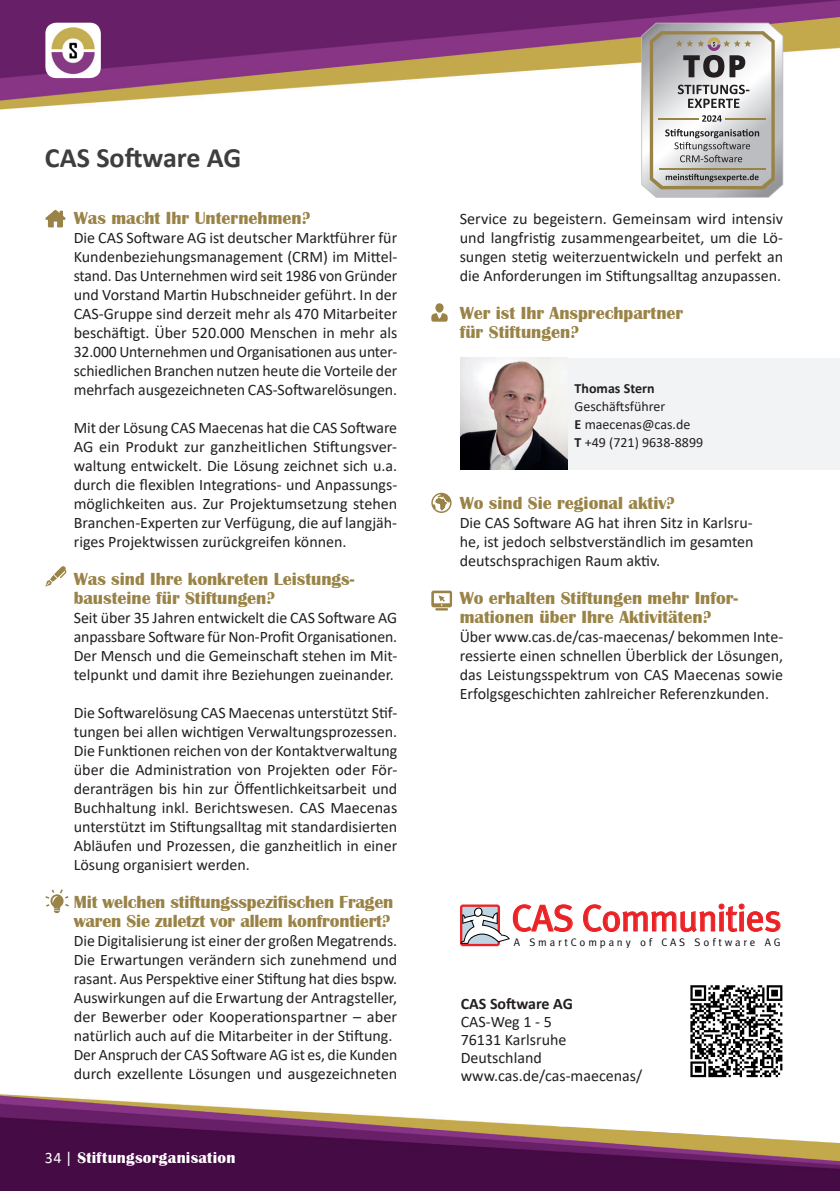
<style>
.page{position:relative;width:840px;height:1191px;background:#fff}
.page>*{position:absolute;margin:0;border:0;box-sizing:border-box;transform-origin:0 0}
.t1{font:37.4px "Meta Plus Book Roman";letter-spacing:-.02em;color:#eb2225}
.t2{font:700 28px "Calibri";color:#3e3e3f}
.t3{font:700 18px/19px "Britannic";color:#9a8347}
.t4{font:16px/19px "Calibri";color:#231f20;text-align:justify}
.t5{font:700 16px "Britannic";letter-spacing:.015em;color:#fff}
.t6{font:700 16px "Calibri";color:#231f20}
.t7{font:14px/18px "Calibri";color:#231f20}
.t8{font:700 14px "Calibri";color:#231f20}
.t9{font:11px "Meta Normal";letter-spacing:.26em;color:#0e0b10}
.s1{font-family:"Calibri";font-weight:400}
.s2{font-weight:700}
</style>
<div class="page">
<img style="left:0;top:0;width:839px;height:155px">
<img style="left:0;top:1094px;width:839px;height:97px">
<img style="left:45px;top:23px;width:56px;height:55px">
<div style="left:460px;top:358px;width:379px;height:111px;background:#f2f3f4"></div>
<img style="left:460px;top:358px;width:107px;height:111px">
<svg style="left:551px;top:985px;width:288px;height:158px"></svg>
<div style="left:459px;top:904px;width:40px;height:42px;border:2px solid #e92327;border-radius:2px"></div>
<svg style="left:460px;top:904px;width:112px;height:40px"></svg>
<svg style="left:583px;top:903px;width:197px;height:29px"></svg>
<svg style="left:45px;top:566px;width:22px;height:20px"></svg>
<svg style="left:45px;top:210px;width:21px;height:17px"></svg>
<svg style="left:431px;top:493px;width:20px;height:20px"></svg>
<svg style="left:431px;top:590px;width:21px;height:20px"></svg>
<svg style="left:431px;top:313px;width:16px;height:9px"></svg>
<div style="left:435px;top:303px;width:8px;height:10px;background:#9a8347;border-radius:4px"></div>
<svg style="left:45px;top:889px;width:24px;height:24px"></svg>
<svg style="left:640px;top:21px;width:143px;height:177px"></svg>
<h2 class="t2" style="left:45px;top:138px;width:198px">CAS Software AG</h2>
<p class="t3" style="left:74px;top:209px;width:238px">Was macht Ihr Unternehmen?</p>
<p class="t4" style="left:74px;top:228px;width:325px">Die CAS Software AG ist deutscher Marktführer für Kundenbeziehungsmanagement (CRM) im Mittel&shy;stand. Das Unternehmen wird seit 1986 von Gründer und Vorstand Martin Hubschneider geführt. In der CAS-Gruppe sind derzeit mehr als 470 Mitarbeiter beschäftigt. Über 520.000 Menschen in mehr als 32.000 Unternehmen und Organisationen aus unter&shy;schiedlichen Branchen nutzen heute die Vorteile der mehrfach ausgezeichneten CAS-Softwarelösungen.</p>
<p class="t4" style="left:74px;top:418px;width:325px">Mit der Lösung CAS Maecenas hat die CAS Software AG ein Produkt zur ganzheitlichen Stiftungsver&shy;waltung entwickelt. Die Lösung zeichnet sich u.a. durch die flexiblen Integrations- und Anpassungs&shy;möglichkeiten aus. Zur Projektumsetzung stehen Branchen-Experten zur Verfügung, die auf langjäh&shy;riges Projektwissen zurückgreifen können.</p>
<p class="t3" style="left:74px;top:570px;width:282px">Was sind Ihre konkreten Leistungs&shy;bausteine für Stiftungen?</p>
<p class="t4" style="left:74px;top:608px;width:325px">Seit über 35 Jahren entwickelt die CAS Software AG anpassbare Software für Non-Profit Organisationen.<br>Der Mensch und die Gemeinschaft stehen im Mit&shy;telpunkt und damit ihre Beziehungen zueinander.</p>
<p class="t4" style="left:74px;top:703px;width:325px">Die Softwarelösung CAS Maecenas unterstützt Stif&shy;tungen bei allen wichtigen Verwaltungsprozessen.<br>Die Funktionen reichen von der Kontaktverwaltung über die Administration von Projekten oder För&shy;deranträgen bis hin zur Öffentlichkeitsarbeit und Buchhaltung inkl. Berichtswesen. CAS Maecenas unterstützt im Stiftungsalltag mit standardisierten Abläufen und Prozessen, die ganzheitlich in einer Lösung organisiert werden.</p>
<p class="t3" style="left:74px;top:893px;width:321px">Mit welchen stiftungsspezifischen Fragen waren Sie zuletzt vor allem konfrontiert?</p>
<p class="t4" style="left:74px;top:931px;width:325px;text-align:left">Die Digitalisierung ist einer der großen Megatrends.<br>Die Erwartungen verändern sich zunehmend und rasant. Aus Perspektive einer Stiftung hat dies bspw.<br>Auswirkungen auf die Erwartung der Antragsteller, der Bewerber oder Kooperationspartner – aber natürlich auch auf die Mitarbeiter in der Stiftung.<br>Der Anspruch der CAS Software AG ist es, die Kunden durch exzellente Lösungen und ausgezeichneten</p>
<p class="t5" style="left:45px;top:1149px;width:192px"><span class="s1">34 |</span> Stiftungsorganisation</p>
<p class="t4" style="left:459px;top:209px;width:325px">Service zu begeistern. Gemeinsam wird intensiv und langfristig zusammengearbeitet, um die Lö&shy;sungen stetig weiterzuentwickeln und perfekt an die Anforderungen im Stiftungsalltag anzupassen.</p>
<p class="t3" style="left:459px;top:304px;width:225px">Wer ist Ihr Ansprechpartner für Stiftungen?</p>
<p class="t8" style="left:574px;top:378px;width:81px">Thomas Stern</p>
<p class="t7" style="left:574px;top:397px;width:130px">Geschäftsführer<br><span class="s2">E</span> maecenas@cas.de<br><span class="s2">T</span> +49 (721) 9638-8899</p>
<p class="t3" style="left:459px;top:494px;width:216px">Wo sind Sie regional aktiv?</p>
<p class="t4" style="left:459px;top:513px;width:295px">Die CAS Software AG hat ihren Sitz in Karlsru&shy;he, ist jedoch selbstverständlich im gesamten deutschsprachigen Raum aktiv.</p>
<p class="t3" style="left:459px;top:589px;width:280px">Wo erhalten Stiftungen mehr Infor&shy;mationen über Ihre Aktivitäten?</p>
<p class="t4" style="left:459px;top:627px;width:325px">Über www.cas.de/cas-maecenas/ bekommen Inte&shy;ressierte einen schnellen Überblick der Lösungen, das Leistungsspektrum von CAS Maecenas sowie Erfolgsgeschichten zahlreicher Referenzkunden.</p>
<h1 class="t1" style="left:511px;top:896px;width:271px">CAS Communities</h1>
<p class="t9" style="left:513px;top:936px;width:268px">A SmartCompany of CAS Software AG</p>
<p class="t6" style="left:460px;top:992px;width:114px">CAS Software AG</p>
<p class="t4" style="left:460px;top:1012px;width:183px;line-height:18px;text-align:left">CAS-Weg 1 - 5<br>76131 Karlsruhe<br>Deutschland www.cas.de/cas-maecenas/</p>
</div>
